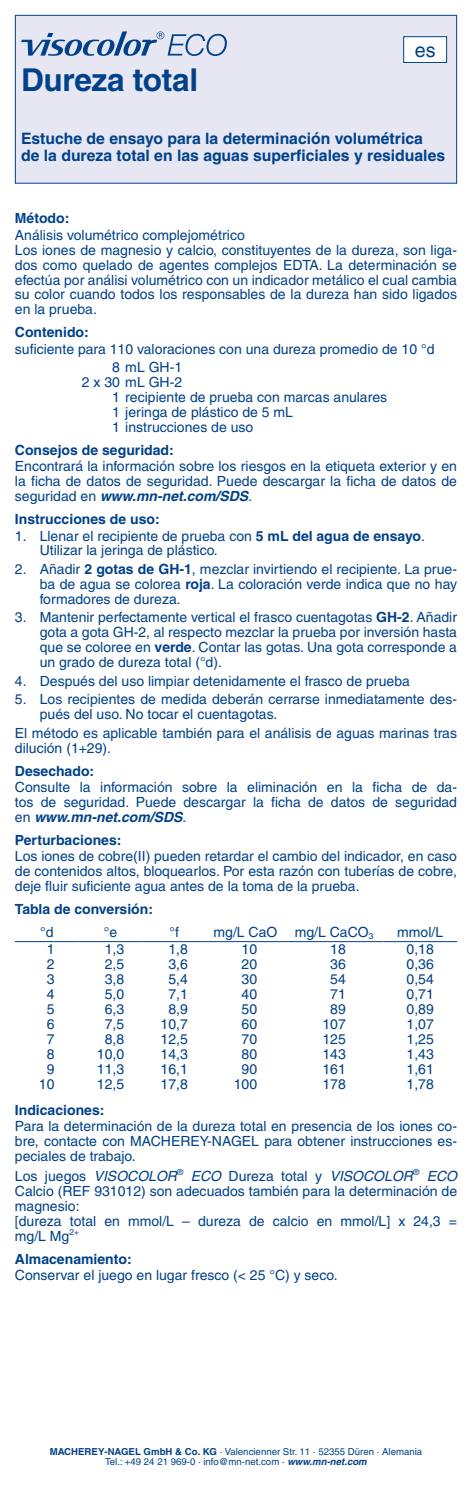
<style>
.page{position:relative;width:472px;height:1489px;background:#fff}
.page>*{position:absolute;margin:0;border:0;box-sizing:border-box;transform-origin:0 0}
._01_Headline{font:700 31.5px "Helvetica LT Pro";letter-spacing:-.01em;color:#004189}
.t1{font:19.78px "Helvetica LT Pro";color:#004189}
._02_Subhead{font:700 15.75px/17.3px "Helvetica LT Pro";color:#004189}
._03_Bodytext{font:14px/14.9px "Helvetica LT Pro";color:#004189;text-align:justify}
.Absatzformat_1{font:14px "Helvetica LT Pro";color:#004189}
._02_Subhead-2{font:700 14px "Helvetica LT Pro";color:#004189}
.Adresse{font:9.62px/10.5px "Helvetica LT Pro";color:#004189;text-align:center}
.s1{font-weight:700;font-style:italic}
.s2{font-style:italic}
.s3{font-weight:700}
</style>
<div class="page">
<hr style="left:15px;top:941px;width:64px;height:1px;background:#004189">
<hr style="left:79px;top:941px;width:63px;height:1px;background:#004189">
<hr style="left:142px;top:941px;width:64px;height:1px;background:#004189">
<hr style="left:206px;top:941px;width:78px;height:1px;background:#004189">
<hr style="left:284px;top:941px;width:99px;height:1px;background:#004189">
<hr style="left:383px;top:941px;width:73px;height:1px;background:#004189">
<div style="left:15px;top:15px;width:441px;height:168px;background:#e6e7f3"></div>
<svg style="left:21px;top:31px;width:206px;height:25px"></svg>
<div style="left:15px;top:15px;width:441px;height:169px;border:1px solid #004189"></div>
<div style="left:403px;top:37px;width:43px;height:26px;background:#fff"></div>
<div style="left:403px;top:36px;width:43px;height:27px;border:1px solid #004189"></div>
<p class="_01_Headline" style="left:21px;top:60px;width:178px">Dureza total</p>
<p class="t1" style="left:414px;top:38px;width:22px">es</p>
<p class="_02_Subhead" style="left:21px;top:130px;width:425px">Estuche de ensayo para la determinación volumétrica de la dureza total en las aguas superficiales y residuales</p>
<p class="_02_Subhead-2" style="left:15px;top:210px;width:56px">Método:</p>
<p class="_03_Bodytext" style="left:15px;top:227px;width:443px;text-align:left">Análisis volumétrico complejométrico<br>Los iones de magnesio y calcio, constituyentes de la dureza, son liga&shy;dos como quelado de agentes complejos EDTA. La determinación se efectúa por análisi volumétrico con un indicador metálico el cual cambia su color cuando todos los responsables de la dureza han sido ligados en la prueba.</p>
<p class="_02_Subhead-2" style="left:15px;top:324px;width:75px">Contenido:</p>
<p class="Absatzformat_1" style="left:15px;top:341px;width:420px">suficiente para 110 valoraciones con una dureza promedio de 10 °d</p>
<p class="Absatzformat_1" style="left:112px;top:359px;width:71px">8 mL GH-1</p>
<p class="Absatzformat_1" style="left:82px;top:374px;width:102px">2 x 30 mL GH-2</p>
<p class="Absatzformat_1" style="left:112px;top:389px;width:276px">1 recipiente de prueba con marcas anulares</p>
<p class="Absatzformat_1" style="left:112px;top:404px;width:182px">1 jeringa de plástico de 5 mL</p>
<p class="Absatzformat_1" style="left:112px;top:419px;width:142px">1 instrucciones de uso</p>
<p class="_02_Subhead-2" style="left:15px;top:441px;width:160px">Consejos de seguridad:</p>
<p class="_03_Bodytext" style="left:15px;top:459px;width:443px">Encontrará la información sobre los riesgos en la etiqueta exterior y en la ficha de datos de seguridad. Puede descargar la ficha de datos de seguridad en <span class="s1">www.mn-net.com/SDS</span><span class="s2">.</span></p>
<p class="_02_Subhead-2" style="left:15px;top:510px;width:146px">Instrucciones de uso:</p>
<p class="_03_Bodytext" style="left:40px;top:528px;width:386px;text-indent:-25px">1. Llenar el recipiente de prueba con <span class="s3">5 mL del agua de ensayo</span>.<br>Utilizar la jeringa de plástico.</p>
<p class="_03_Bodytext" style="left:40px;top:561px;width:418px;text-indent:-25px">2. Añadir <span class="s3">2 gotas de GH-1</span>, mezclar invirtiendo el recipiente. La prue&shy;ba de agua se colorea <span class="s3">roja</span>. La coloración verde indica que no hay formadores de dureza.</p>
<p class="_03_Bodytext" style="left:40px;top:610px;width:418px;text-indent:-25px">3. Mantenir perfectamente vertical el frasco cuentagotas <span class="s3">GH-2</span>. Añadir gota a gota GH-2, al respecto mezclar la prueba por inversión hasta que se coloree en <span class="s3">verde</span>. Contar las gotas. Una gota corresponde a un grado de dureza total (°d).</p>
<p class="_03_Bodytext" style="left:15px;top:673px;width:396px">4. Después del uso limpiar detenidamente el frasco de prueba</p>
<p class="_03_Bodytext" style="left:40px;top:692px;width:418px;text-indent:-25px">5. Los recipientes de medida deberán cerrarse inmediatamente des&shy;pués del uso. No tocar el cuentagotas.</p>
<p class="_03_Bodytext" style="left:15px;top:725px;width:443px">El método es aplicable también para el análisis de aguas marinas tras dilución (1+29).</p>
<p class="_02_Subhead-2" style="left:15px;top:762px;width:81px">Desechado:</p>
<p class="_03_Bodytext" style="left:15px;top:779px;width:443px">Consulte la información sobre la eliminación en la ficha de da&shy;tos de seguridad. Puede descargar la ficha de datos de seguridad en <span class="s1">www.mn-net.com/SDS</span>.</p>
<p class="_02_Subhead-2" style="left:15px;top:831px;width:108px">Perturbaciones:</p>
<p class="_03_Bodytext" style="left:15px;top:849px;width:443px">Los iones de cobre(II) pueden retardar el cambio del indicador, en caso de contenidos altos, bloquearlos. Por esta razón con tuberías de cobre, deje fluir suficiente agua antes de la toma de la prueba.</p>
<p class="_02_Subhead-2" style="left:15px;top:900px;width:140px">Tabla de conversión:</p>
<p class="_03_Bodytext" style="left:40px;top:924px;width:15px">°d</p>
<p class="_03_Bodytext" style="left:104px;top:924px;width:15px">°e</p>
<p class="_03_Bodytext" style="left:169px;top:924px;width:11px">°f</p>
<p class="_03_Bodytext" style="left:213px;top:924px;width:65px">mg/L CaO</p>
<p class="_03_Bodytext" style="left:294px;top:924px;width:80px">mg/L CaCO<sub>3</sub></p>
<p class="_03_Bodytext" style="left:397px;top:924px;width:47px">mmol/L</p>
<p class="_03_Bodytext" style="left:47px;top:941px;width:9px">1</p>
<p class="_03_Bodytext" style="left:105px;top:941px;width:21px">1,3</p>
<p class="_03_Bodytext" style="left:168px;top:941px;width:21px">1,8</p>
<p class="_03_Bodytext" style="left:241px;top:941px;width:17px">10</p>
<p class="_03_Bodytext" style="left:330px;top:941px;width:17px">18</p>
<p class="_03_Bodytext" style="left:406px;top:941px;width:29px">0,18</p>
<p class="_03_Bodytext" style="left:47px;top:956px;width:9px">2</p>
<p class="_03_Bodytext" style="left:105px;top:956px;width:21px">2,5</p>
<p class="_03_Bodytext" style="left:168px;top:956px;width:21px">3,6</p>
<p class="_03_Bodytext" style="left:241px;top:956px;width:17px">20</p>
<p class="_03_Bodytext" style="left:330px;top:956px;width:17px">36</p>
<p class="_03_Bodytext" style="left:406px;top:956px;width:29px">0,36</p>
<p class="_03_Bodytext" style="left:47px;top:971px;width:9px">3</p>
<p class="_03_Bodytext" style="left:105px;top:971px;width:21px">3,8</p>
<p class="_03_Bodytext" style="left:168px;top:971px;width:21px">5,4</p>
<p class="_03_Bodytext" style="left:241px;top:971px;width:17px">30</p>
<p class="_03_Bodytext" style="left:330px;top:971px;width:17px">54</p>
<p class="_03_Bodytext" style="left:406px;top:971px;width:29px">0,54</p>
<p class="_03_Bodytext" style="left:47px;top:986px;width:9px">4</p>
<p class="_03_Bodytext" style="left:105px;top:986px;width:21px">5,0</p>
<p class="_03_Bodytext" style="left:168px;top:986px;width:21px">7,1</p>
<p class="_03_Bodytext" style="left:241px;top:986px;width:17px">40</p>
<p class="_03_Bodytext" style="left:330px;top:986px;width:17px">71</p>
<p class="_03_Bodytext" style="left:406px;top:986px;width:29px">0,71</p>
<p class="_03_Bodytext" style="left:47px;top:1001px;width:9px">5</p>
<p class="_03_Bodytext" style="left:105px;top:1001px;width:21px">6,3</p>
<p class="_03_Bodytext" style="left:168px;top:1001px;width:21px">8,9</p>
<p class="_03_Bodytext" style="left:241px;top:1001px;width:17px">50</p>
<p class="_03_Bodytext" style="left:330px;top:1001px;width:17px">89</p>
<p class="_03_Bodytext" style="left:406px;top:1001px;width:29px">0,89</p>
<p class="_03_Bodytext" style="left:47px;top:1016px;width:9px">6</p>
<p class="_03_Bodytext" style="left:105px;top:1016px;width:21px">7,5</p>
<p class="_03_Bodytext" style="left:160px;top:1016px;width:29px">10,7</p>
<p class="_03_Bodytext" style="left:241px;top:1016px;width:17px">60</p>
<p class="_03_Bodytext" style="left:322px;top:1016px;width:25px">107</p>
<p class="_03_Bodytext" style="left:406px;top:1016px;width:29px">1,07</p>
<p class="_03_Bodytext" style="left:47px;top:1031px;width:9px">7</p>
<p class="_03_Bodytext" style="left:105px;top:1031px;width:21px">8,8</p>
<p class="_03_Bodytext" style="left:160px;top:1031px;width:29px">12,5</p>
<p class="_03_Bodytext" style="left:241px;top:1031px;width:17px">70</p>
<p class="_03_Bodytext" style="left:322px;top:1031px;width:25px">125</p>
<p class="_03_Bodytext" style="left:406px;top:1031px;width:29px">1,25</p>
<p class="_03_Bodytext" style="left:47px;top:1046px;width:9px">8</p>
<p class="_03_Bodytext" style="left:97px;top:1046px;width:29px">10,0</p>
<p class="_03_Bodytext" style="left:160px;top:1046px;width:29px">14,3</p>
<p class="_03_Bodytext" style="left:241px;top:1046px;width:17px">80</p>
<p class="_03_Bodytext" style="left:322px;top:1046px;width:25px">143</p>
<p class="_03_Bodytext" style="left:406px;top:1046px;width:29px">1,43</p>
<p class="_03_Bodytext" style="left:47px;top:1061px;width:9px">9</p>
<p class="_03_Bodytext" style="left:97px;top:1061px;width:29px">11,3</p>
<p class="_03_Bodytext" style="left:160px;top:1061px;width:29px">16,1</p>
<p class="_03_Bodytext" style="left:241px;top:1061px;width:17px">90</p>
<p class="_03_Bodytext" style="left:322px;top:1061px;width:25px">161</p>
<p class="_03_Bodytext" style="left:406px;top:1061px;width:29px">1,61</p>
<p class="_03_Bodytext" style="left:39px;top:1076px;width:17px">10</p>
<p class="_03_Bodytext" style="left:97px;top:1076px;width:29px">12,5</p>
<p class="_03_Bodytext" style="left:160px;top:1076px;width:29px">17,8</p>
<p class="_03_Bodytext" style="left:233px;top:1076px;width:25px">100</p>
<p class="_03_Bodytext" style="left:322px;top:1076px;width:25px">178</p>
<p class="_03_Bodytext" style="left:406px;top:1076px;width:29px">1,78</p>
<p class="_02_Subhead-2" style="left:15px;top:1101px;width:91px">Indicaciones:</p>
<p class="_03_Bodytext" style="left:15px;top:1118px;width:443px">Para la determinación de la dureza total en presencia de los iones co&shy;bre, contacte con MACHEREY-NAGEL para obtener instrucciones es&shy;peciales de trabajo.</p>
<p class="_03_Bodytext" style="left:15px;top:1168px;width:443px;text-align:left">Los juegos <span class="s2">VISOCOLOR</span><sup>®</sup> <span class="s2">ECO</span> Dureza total y <span class="s2">VISOCOLOR</span><sup>®</sup> <span class="s2">ECO </span>Calcio (REF 931012) son adecuados también para la determinación de magnesio:<br>[dureza total en mmol/L – dureza de calcio en mmol/L] x 24,3 = mg/L Mg<sup>2+</sup></p>
<p class="_02_Subhead-2" style="left:15px;top:1250px;width:118px">Almacenamiento:</p>
<p class="_03_Bodytext" style="left:15px;top:1267px;width:324px">Conservar el juego en lugar fresco (&lt; 25 °C) y seco.</p>
<p class="Adresse" style="left:50px;top:1445px;width:374px"><span class="s3">MACHEREY-NAGEL GmbH &amp; Co. KG</span> · Valencienner Str. 11 · 52355 Düren · Alemania<br>Tel.: +49 24 21 969-0 · info@mn-net.com · <span class="s1">www.mn-net.com</span></p>
</div>
